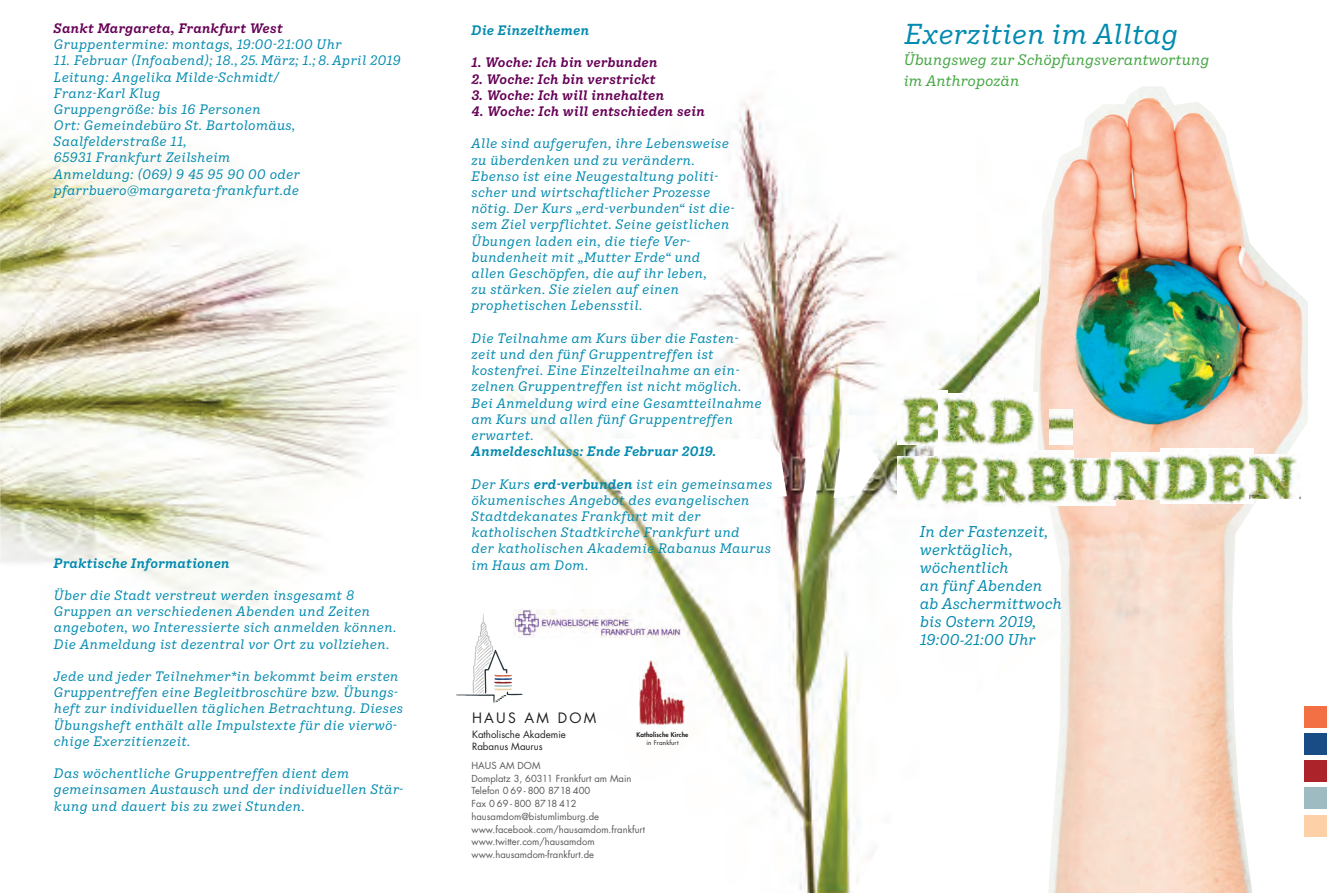
<style>
.page{position:relative;width:1327px;height:893px;background:#fff}
.page>*{position:absolute;margin:0;border:0;box-sizing:border-box;transform-origin:0 0}
.t1{font:italic 27.75px "Ivy Style TW";color:#008aaf}
.t2{font:italic 15px/18px "Ivy Style TW";letter-spacing:-.01em;color:#008aaf}
.t3{font:italic 14.7px/21px "Ivy Style TW";letter-spacing:-.01em;color:#42a541}
.t4{font:13.95px "Futura LT";letter-spacing:.16em;color:#231f20}
.t5{font:italic 13.2px/16.2px "Ivy Style TW";letter-spacing:.01em;color:#008aaf}
.t6{font:italic 600 13.2px "Ivy Style TW";letter-spacing:.005em;color:#660056}
.t7{font:italic 600 13.2px "Ivy Style TW";letter-spacing:.005em;color:#008aaf}
.t8{font:9.75px/12px "Futura LT";color:#231f20}
.t9{font:9.45px/12.8px "Futura LT";color:#57585a}
.t10{font:800 6.3px "Futura LT";letter-spacing:.02em;color:#231f20}
.t11{font:6.3px "Futura LT";letter-spacing:.02em;color:#231f20}
.s1{font-weight:600}
</style>
<div class="page">
<img style="left:0;top:139px;width:404px;height:476px">
<img style="left:499px;top:96px;width:533px;height:797px">
<img style="left:1032px;top:86px;width:276px;height:807px">
<img style="left:897px;top:390px;width:51px;height:55px">
<img style="left:938px;top:393px;width:51px;height:55px">
<img style="left:986px;top:392px;width:51px;height:55px">
<img style="left:935px;top:449px;width:51px;height:54px">
<img style="left:897px;top:456px;width:42px;height:47px">
<img style="left:978px;top:453px;width:51px;height:54px">
<img style="left:1026px;top:451px;width:47px;height:54px">
<img style="left:1068px;top:458px;width:47px;height:47px">
<img style="left:1111px;top:453px;width:49px;height:47px">
<img style="left:1160px;top:449px;width:47px;height:54px">
<img style="left:1207px;top:449px;width:46px;height:54px">
<img style="left:1249px;top:454px;width:51px;height:44px">
<img style="left:1049px;top:409px;width:23px;height:36px">
<div style="left:1304px;top:706px;width:23px;height:21px;background:#f36f44"></div>
<div style="left:1304px;top:733px;width:23px;height:21px;background:#194b84"></div>
<div style="left:1304px;top:760px;width:23px;height:22px;background:#ac2329"></div>
<div style="left:1304px;top:788px;width:23px;height:21px;background:#9dbbc1"></div>
<div style="left:1304px;top:815px;width:23px;height:21px;background:#fdd0a8"></div>
<svg style="left:456px;top:614px;width:67px;height:89px"></svg>
<svg style="left:635px;top:659px;width:52px;height:71px"></svg>
<img style="left:639px;top:660px;width:45px;height:65px">
<img style="left:513px;top:609px;width:168px;height:29px">
<svg style="left:581px;top:437px;width:206px;height:65px"></svg>
<svg style="left:833px;top:442px;width:47px;height:56px"></svg>
<svg style="left:802px;top:441px;width:24px;height:62px"></svg>
<p class="t6" style="left:53px;top:23px;width:231px">Sankt Margareta, Frankfurt West</p>
<p class="t5" style="left:53px;top:38px;width:289px">Gruppentermine: montags, 19:00-21:00 Uhr</p>
<p class="t5" style="left:53px;top:54px;width:348px">11. Februar (Infoabend); 18., 25. März; 1.; 8. April 2019<br>Leitung: Angelika Milde-Schmidt/<br>Franz-Karl Klug<br>Gruppengröße: bis 16 Personen<br>Ort: Gemeindebüro St. Bartolomäus, Saalfelderstraße 11,<br>65931 Frankfurt Zeilsheim<br>Anmeldung: (069) 9 45 95 90 00 oder pfarrbuero@margareta-frankfurt.de</p>
<p class="t7" style="left:471px;top:25px;width:119px">Die Einzelthemen</p>
<p class="t6" style="left:471px;top:58px;width:188px">1. Woche: Ich bin verbunden</p>
<p class="t6" style="left:471px;top:74px;width:186px">2. Woche: Ich bin verstrickt</p>
<p class="t6" style="left:471px;top:90px;width:194px">3. Woche: Ich will innehalten</p>
<p class="t6" style="left:471px;top:106px;width:235px">4. Woche: Ich will entschieden sein</p>
<p class="t5" style="left:471px;top:137px;width:265px">Alle sind aufgerufen, ihre Lebensweise zu überdenken und zu verändern.<br>Ebenso ist eine Neugestaltung politi&shy;scher und wirtschaftlicher Prozesse nötig. Der Kurs „erd-verbunden“ ist die&shy;sem Ziel verpflichtet. Seine geist lichen Übungen laden ein, die tiefe Ver&shy;bundenheit mit „Mutter Erde“ und allen Geschöpfen, die auf ihr leben,<br>zu stärken. Sie zielen auf einen prophetischen Lebensstil.</p>
<p class="t5" style="left:471px;top:331px;width:292px">Die Teilnahme am Kurs über die Fasten&shy;zeit und den fünf Gruppentreffen ist kostenfrei. Eine Einzelteilnahme an ein&shy;zelnen Gruppen treffen ist nicht möglich.<br>Bei Anmeldung wird eine Gesamtteilnahme am Kurs und allen fünf Gruppentreffen erwartet.</p>
<p class="t7" style="left:471px;top:447px;width:247px">Anmeldeschluss: Ende Februar 2019.</p>
<p class="t5" style="left:471px;top:477px;width:302px">Der Kurs <span class="s1">erd-verbunden</span> ist ein gemeinsames ökumenisches Angebot des evangelischen Stadtdekanates Frankfurt mit der katholischen Stadtkirche Frankfurt und<br>der katholischen Akademie Rabanus Maurus im Haus am Dom.</p>
<p class="t7" style="left:53px;top:558px;width:177px">Praktische Informationen</p>
<p class="t5" style="left:53px;top:588px;width:344px">Über die Stadt verstreut werden insgesamt 8<br>Gruppen an verschiedenen Abenden und Zeiten angeboten, wo Interessierte sich anmelden können.<br>Die Anmeldung ist dezentral vor Ort zu vollziehen.</p>
<p class="t5" style="left:53px;top:669px;width:351px">Jede und jeder Teilnehmer*in bekommt beim ersten Gruppentreffen eine Begleitbroschüre bzw. Übungs&shy;heft zur individuellen täglichen Betrachtung. Dieses Übungsheft enthält alle Impulstexte für die vierwö&shy;chige Exer zitienzeit.</p>
<p class="t5" style="left:53px;top:767px;width:351px">Das wöchentliche Gruppentreffen dient dem<br>gemein samen Austausch und der individuellen Stär&shy;kung und dauert bis zu zwei Stunden.</p>
<p class="t9" style="left:471px;top:760px;width:175px">HAUS AM DOM<br>Domplatz 3, 60311 Frankfurt am Main<br>Telefon 0 69 - 800 8718 400<br>Fax 0 69 - 800 8718 412 hausamdom@bistumlimburg.de www.facebook.com/hausamdom.frankfurt www.twitter.com/hausamdom www.hausamdom-frankfurt.de</p>
<p class="t4" style="left:472px;top:711px;width:126px">HAUS AM DOM</p>
<p class="t8" style="left:472px;top:729px;width:95px">Katholische Akademie<br>Rabanus Maurus</p>
<p class="t10" style="left:636px;top:733px;width:54px">Katholische Kirche</p>
<p class="t11" style="left:646px;top:740px;width:34px">in Frankfurt</p>
<h1 class="t1" style="left:903px;top:24px;width:276px">Exerzitien im Alltag</h1>
<p class="t3" style="left:903px;top:51px;width:307px">Übungsweg zur Schöpfungsverantwortung im Anthropozän</p>
<p class="t2" style="left:919px;top:524px;width:144px">In der Fastenzeit, werktäglich, wöchentlich<br>an fünf Abenden ab Aschermittwoch bis Ostern 2019,<br>19:00-21:00 Uhr</p>
</div>
